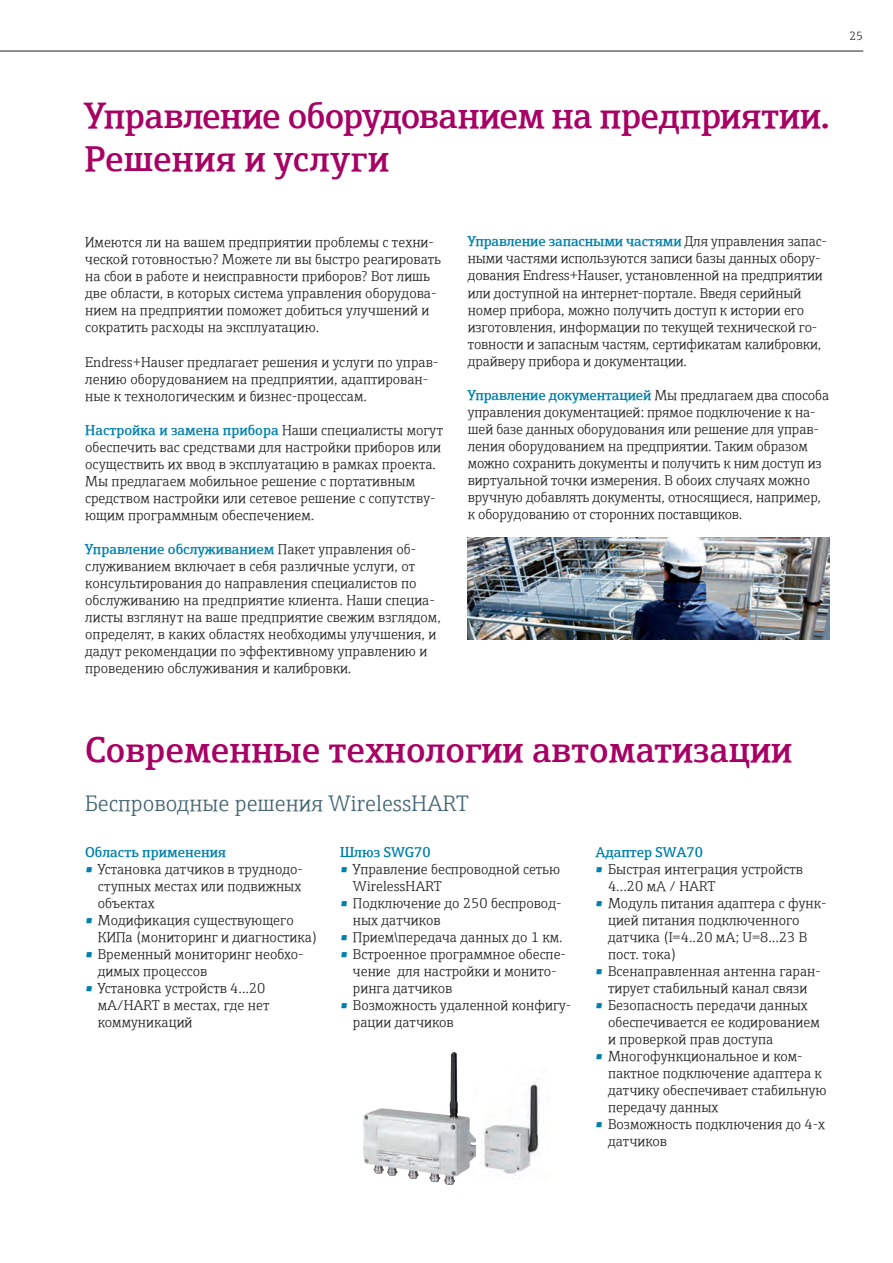
<style>
.page{position:relative;width:893px;height:1263px;background:#fff}
.page>*{position:absolute;margin:0;border:0;box-sizing:border-box;transform-origin:0 0}
.Inside_Headline{font:600 36px/43.2px "E+H Serif";letter-spacing:-.005em;color:#a70164}
.Headline_magenta{font:600 36px "E+H Serif";color:#a70164}
.General_Subheadline{font:300 22.5px "E+H Serif";color:#446472}
.Copy_List_Cyan{font:300 14.25px/17px "E+H Serif";color:#231f20}
.Copy_List_Cyan-2{font:600 14.25px "E+H Serif";color:#0081ad}
.body{font:600 14.25px "E+H Serif";color:#0081ad}
.t1{font:300 12px "E+H Serif";color:#231f20}
.s1{font-weight:600;color:#0081ad}
</style>
<div class="page">
<hr style="left:0;top:51px;width:863px;height:1px;background:#231f20">
<img style="left:468px;top:537px;width:361px;height:102px">
<img style="left:481px;top:1081px;width:60px;height:94px">
<img style="left:364px;top:1052px;width:112px;height:132px">
<p class="t1" style="left:849px;top:27px;width:15px">25</p>
<p class="Inside_Headline" style="left:85px;top:91px;width:747px">Управление оборудованием на предприятии.<br>Решения и услуги</p>
<p class="Copy_List_Cyan" style="left:85px;top:233px;width:357px">Имеются ли на вашем предприятии проблемы с техни&shy;ческой готовностью? Можете ли вы быстро реагировать на сбои в работе и неисправности приборов? Вот лишь две области, в которых система управления оборудова&shy;нием на предприятии поможет добиться улучшений и сократить расходы на эксплуатацию.</p>
<p class="Copy_List_Cyan" style="left:85px;top:352px;width:355px">Endress+Hauser предлагает решения и услуги по управ&shy;лению оборудованием на предприятии, адаптирован&shy;ные к технологическим и бизнес-процессам.</p>
<p class="Copy_List_Cyan" style="left:85px;top:420px;width:359px"><span class="s1">Настройка и замена прибора</span> Наши специалисты могут обеспечить вас средствами для настройки приборов или осуществить их ввод в эксплуатацию в рамках проекта.<br>Мы предлагаем мобильное решение с портативным средством настройки или сетевое решение с сопутству&shy;ющим программным обеспечением.</p>
<p class="Copy_List_Cyan" style="left:85px;top:539px;width:357px"><span class="s1">Управление обслуживанием</span> Пакет управления об&shy;служиванием включает в себя различные услуги, от консультирования до направления специалистов по обслуживанию на предприятие клиента. Наши специа&shy;листы взглянут на ваше предприятие свежим взглядом, определят, в каких областях необходимы улучшения, и дадут рекомендации по эффективному управлению и проведению обслуживания и калибровки.</p>
<p class="Copy_List_Cyan" style="left:468px;top:232px;width:361px"><span class="s1">Управление запасными частями</span> Для управления запас&shy;ными частями используются записи базы данных обору&shy;дования Endress+Hauser, установленной на предприятии или доступной на интернет-портале. Введя серийный номер прибора, можно получить доступ к истории его изготовления, информации по текущей технической го&shy;товности и запасным частям, сертификатам калибровки, драйверу прибора и документации.</p>
<p class="Copy_List_Cyan" style="left:468px;top:385px;width:363px"><span class="s1">Управление документацией</span> Мы предлагаем два способа управления документацией: прямое подключение к на&shy;шей базе данных оборудования или решение для управ&shy;ления оборудованием на предприятии. Таким образом можно сохранить документы и получить к ним доступ из виртуальной точки измерения. В обоих случаях можно вручную добавлять документы, относящиеся, например, к оборудованию от сторонних поставщиков.</p>
<p class="Headline_magenta" style="left:85px;top:722px;width:709px">Современные технологии автоматизации</p>
<p class="General_Subheadline" style="left:85px;top:786px;width:385px">Беспроводные решения WirelessHART</p>
<p class="Copy_List_Cyan-2" style="left:340px;top:841px;width:92px">Шлюз SWG70</p>
<p class="Copy_List_Cyan" style="left:353px;top:860px;width:209px;text-indent:-13px"><span class="s1">•</span> Управление беспроводной сетью<br>WirelessHART</p>
<p class="Copy_List_Cyan" style="left:353px;top:894px;width:210px;text-indent:-13px"><span class="s1">•</span> Подключение до 250 беспровод&shy;ных датчиков</p>
<p class="Copy_List_Cyan" style="left:340px;top:928px;width:224px"><span class="s1">•</span> Прием\передача данных до 1 км.</p>
<p class="Copy_List_Cyan" style="left:353px;top:945px;width:215px;text-indent:-13px"><span class="s1">•</span> Встроенное программное обеспе&shy;чение для настройки и монито&shy;ринга датчиков</p>
<p class="Copy_List_Cyan" style="left:353px;top:996px;width:220px;text-indent:-13px"><span class="s1">•</span> Возможность удаленной конфигу&shy;рации датчиков</p>
<p class="Copy_List_Cyan-2" style="left:85px;top:841px;width:142px">Область применения</p>
<p class="Copy_List_Cyan" style="left:98px;top:860px;width:207px;text-indent:-13px"><span class="s1">•</span> Установка датчиков в труднодо&shy;ступных местах или подвижных объектах</p>
<p class="Copy_List_Cyan" style="left:98px;top:911px;width:221px;text-indent:-13px"><span class="s1">•</span> Модификация существующего<br>КИПа (мониторинг и диагностика)</p>
<p class="Copy_List_Cyan" style="left:98px;top:945px;width:207px;text-indent:-13px"><span class="s1">•</span> Временный мониторинг необхо&shy;димых процессов</p>
<p class="Copy_List_Cyan" style="left:98px;top:979px;width:173px;text-indent:-13px"><span class="s1">•</span> Установка устройств 4...20 мA/HART в местах, где нет коммуникаций</p>
<p class="body" style="left:595px;top:841px;width:109px">Адаптер SWA70</p>
<p class="Copy_List_Cyan" style="left:608px;top:860px;width:196px;text-indent:-13px"><span class="s1">•</span> Быстрая интеграция устройств<br>4...20 мА / HART</p>
<p class="Copy_List_Cyan" style="left:608px;top:894px;width:220px;text-indent:-13px"><span class="s1">•</span> Модуль питания адаптера с функ&shy;цией питания подключенного датчика (I=4..20 мA; U=8...23 В пост. тока)</p>
<p class="Copy_List_Cyan" style="left:595px;top:962px;width:227px;text-align:center"><span class="s1">•</span> Всенаправленная антенна гаран&shy;тирует стабильный канал связи</p>
<p class="Copy_List_Cyan" style="left:608px;top:996px;width:213px;text-indent:-13px"><span class="s1">•</span> Безопасность передачи данных обеспечивается ее кодированием и проверкой прав доступа</p>
<p class="Copy_List_Cyan" style="left:608px;top:1047px;width:220px;text-indent:-13px"><span class="s1">•</span> Многофункциональное и ком&shy;пактное подключение адаптера к датчику обеспечивает стабильную передачу данных</p>
<p class="Copy_List_Cyan" style="left:608px;top:1115px;width:218px;text-indent:-13px"><span class="s1">•</span> Возможность подключения до 4-х датчиков</p>
</div>
